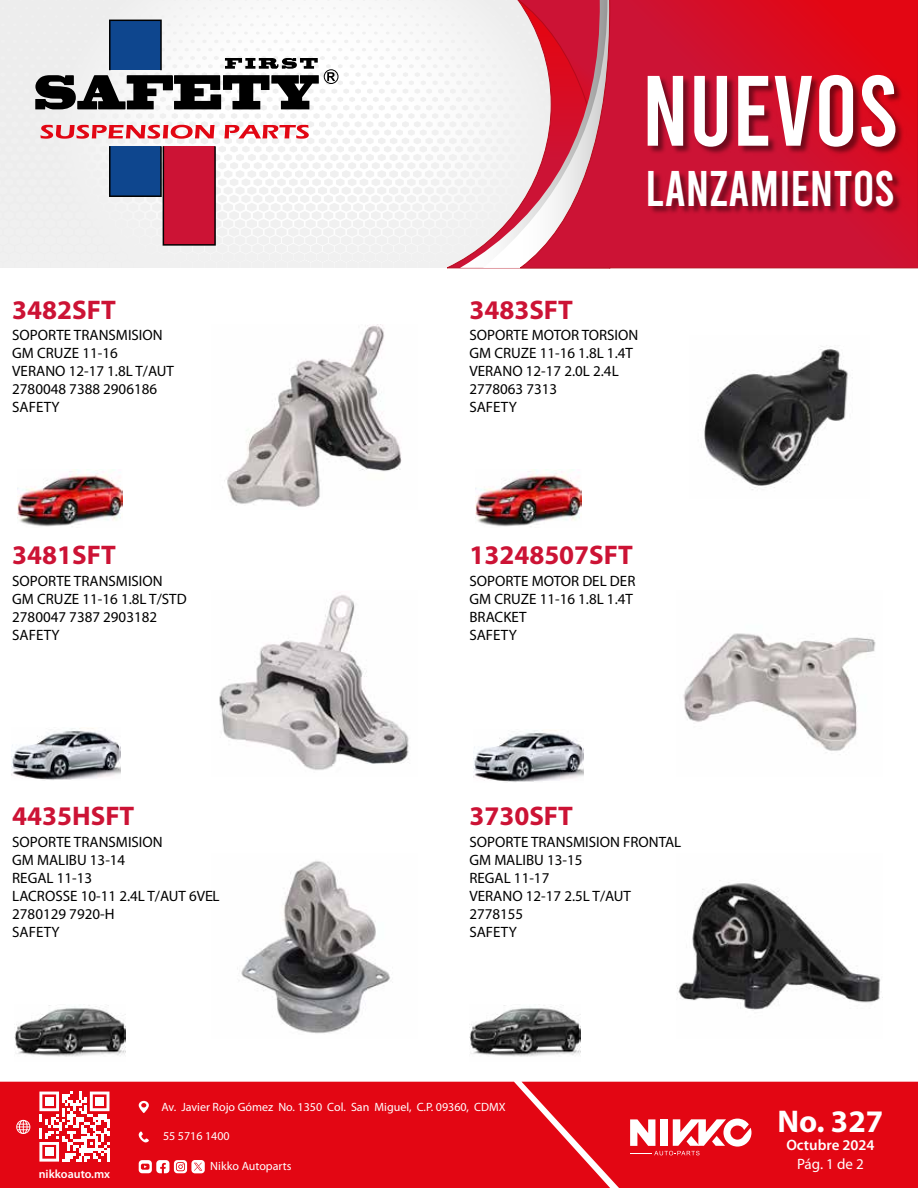
<style>
.page{position:relative;width:918px;height:1188px;background:#fff}
.page>*{position:absolute;margin:0;border:0;box-sizing:border-box;transform-origin:0 0}
.t1{font:99.75px "Bebas";color:#fff}
.t2{font:49.8px "Bebas";color:#fff}
.t3{font:700 31.5px "Myriad Pro";color:#fff}
.t4{font:700 27px "Myriad Pro";color:#cc1335}
.t5{font:15px/18px "Myriad Pro";color:#000}
.t6{font:600 15px "Myriad Pro";color:#fff}
.t7{font:15px "Myriad Pro";color:#fff}
.t8{font:12px "Myriad Pro";color:#fff}
.t9{font:600 12px "Myriad Pro";color:#fff}
</style>
<div class="page">
<svg style="left:0;top:0;width:446px;height:268px;fill:#f0f0f0"></svg>
<div style="left:446px;top:0;width:14px;height:268px;background:#f4f4f4"></div>
<svg style="left:460px;top:0;width:59px;height:268px"></svg>
<svg style="left:519px;top:0;width:399px;height:269px;background:#d43048"></svg>
<div style="left:0;top:1082px;width:522px;height:106px;background:#e30613"></div>
<svg style="left:39px;top:1092px;width:70px;height:70px"></svg>
<div style="left:45px;top:1097px;width:8px;height:9px;background:#fff"></div>
<div style="left:95px;top:1097px;width:9px;height:9px;background:#fff"></div>
<div style="left:45px;top:1148px;width:8px;height:8px;background:#fff"></div>
<svg style="left:16px;top:1120px;width:14px;height:14px"></svg>
<svg style="left:139px;top:1101px;width:10px;height:12px"></svg>
<svg style="left:139px;top:1131px;width:10px;height:12px"></svg>
<svg style="left:139px;top:1160px;width:66px;height:13px"></svg>
<svg style="left:522px;top:1082px;width:396px;height:106px;background:#e41723"></svg>
<img style="left:640px;top:59px;width:269px;height:165px">
<svg style="left:40px;top:125px;width:175px;height:14px"></svg>
<svg style="left:224px;top:125px;width:85px;height:14px"></svg>
<svg style="left:109px;top:146px;width:107px;height:100px"></svg>
<svg style="left:35px;top:20px;width:304px;height:89px"></svg>
<img style="left:704px;top:346px;width:144px;height:144px">
<img style="left:224px;top:324px;width:178px;height:183px">
<img style="left:219px;top:595px;width:190px;height:175px">
<img style="left:683px;top:633px;width:193px;height:120px">
<img style="left:237px;top:861px;width:156px;height:173px">
<img style="left:677px;top:880px;width:204px;height:131px">
<img style="left:17px;top:469px;width:105px;height:58px">
<img style="left:476px;top:469px;width:105px;height:58px">
<img style="left:11px;top:728px;width:110px;height:52px">
<img style="left:473px;top:730px;width:110px;height:52px">
<img style="left:14px;top:1005px;width:111px;height:52px">
<img style="left:469px;top:1005px;width:112px;height:52px">
<h3 class="t4" style="left:12px;top:292px;width:105px">3482SFT</h3>
<p class="t5" style="left:12px;top:326px;width:163px">SOPORTE TRANSMISION<br>GM CRUZE 11-16<br>VERANO 12-17 1.8L T/AUT<br>2780048 7388 2906186<br>SAFETY</p>
<h3 class="t4" style="left:12px;top:538px;width:105px">3481SFT</h3>
<p class="t5" style="left:12px;top:572px;width:176px">SOPORTE TRANSMISION<br>GM CRUZE 11-16 1.8L T/STD<br>2780047 7387 2903182<br>SAFETY</p>
<h3 class="t4" style="left:12px;top:799px;width:124px">4435HSFT</h3>
<p class="t5" style="left:12px;top:833px;width:209px">SOPORTE TRANSMISION<br>GM MALIBU 13-14<br>REGAL 11-13<br>LACROSSE 10-11 2.4L T/AUT 6VEL<br>2780129 7920-H<br>SAFETY</p>
<h1 class="t1" style="left:642px;top:61px;width:258px">NUEVOS</h1>
<h2 class="t2" style="left:646px;top:163px;width:251px">LANZAMIENTOS</h2>
<h3 class="t4" style="left:469px;top:292px;width:105px">3483SFT</h3>
<p class="t5" style="left:469px;top:326px;width:170px">SOPORTE MOTOR TORSION<br>GM CRUZE 11-16 1.8L 1.4T<br>VERANO 12-17 2.0L 2.4L<br>2778063 7313<br>SAFETY</p>
<h3 class="t4" style="left:469px;top:538px;width:165px">13248507SFT</h3>
<p class="t5" style="left:469px;top:572px;width:167px">SOPORTE MOTOR DEL DER<br>GM CRUZE 11-16 1.8L 1.4T<br>BRACKET<br>SAFETY</p>
<h3 class="t4" style="left:469px;top:799px;width:105px">3730SFT</h3>
<p class="t5" style="left:469px;top:833px;width:213px">SOPORTE TRANSMISION FRONTAL<br>GM MALIBU 13-15<br>REGAL 11-17<br>VERANO 12-17 2.5L T/AUT<br>2778155<br>SAFETY</p>
<p class="t9" style="left:39px;top:1167px;width:73px">nikkoauto.mx</p>
<p class="t8" style="left:161px;top:1099px;width:346px">Av. Javier Rojo Gómez No. 1350 Col. San Miguel, C.P. 09360, CDMX</p>
<p class="t8" style="left:163px;top:1129px;width:68px">55 5716 1400</p>
<p class="t8" style="left:210px;top:1159px;width:83px">Nikko Autoparts</p>
<h3 class="t3" style="left:778px;top:1101px;width:107px">No. 327</h3>
<p class="t6" style="left:786px;top:1135px;width:90px">Octubre 2024</p>
<p class="t7" style="left:797px;top:1155px;width:68px">Pág. 1 de 2</p>
</div>
